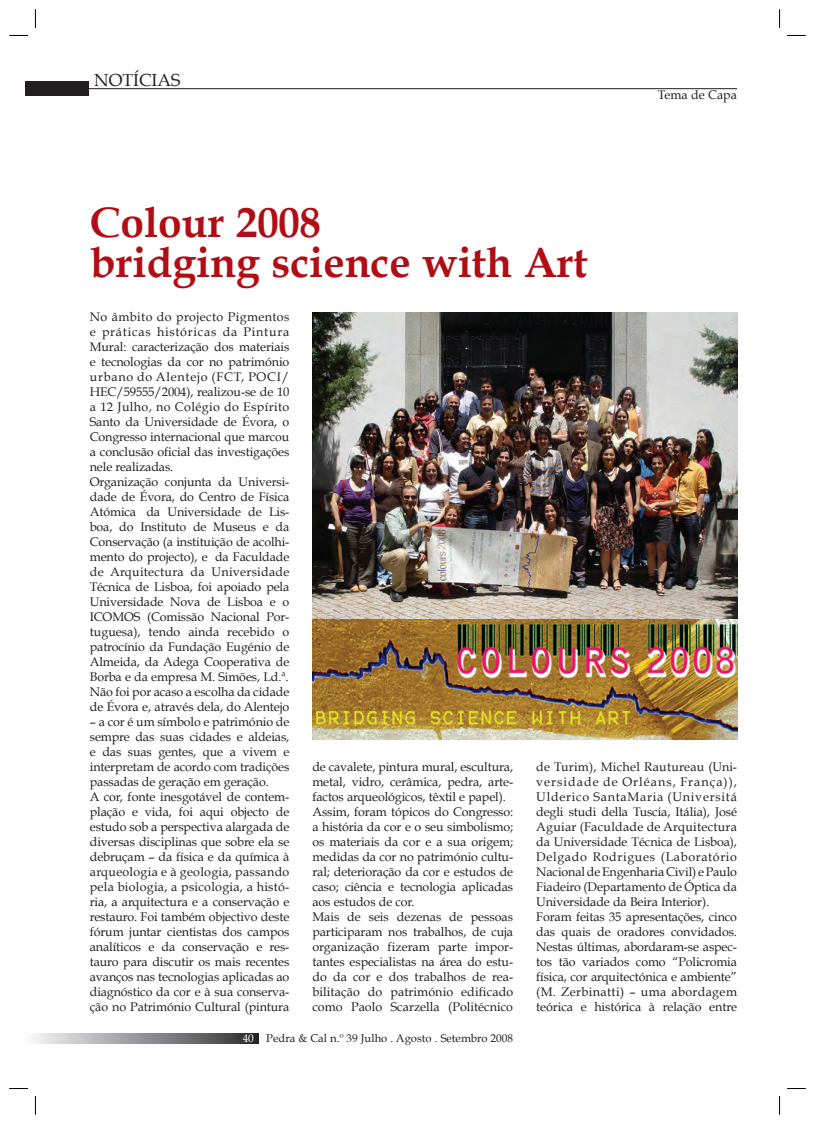
<style>
.page{position:relative;width:815px;height:1124px;background:#fff}
.page>*{position:absolute;margin:0;border:0;box-sizing:border-box;transform-origin:0 0}
.Título{font:700 42.5px "Book Antiqua";color:#b00d15}
.t1{font:17.5px "Book Antiqua";color:#231f20}
.t2{font:12.5px/15px "Book Antiqua";letter-spacing:-.01em;color:#231f20;text-align:justify}
.t3{font:11.25px "Book Antiqua";color:#231f20}
.t4{font:11.25px "Book Antiqua";color:#fff}
</style>
<div class="page">
<div style="left:25px;top:82px;width:64px;height:14px;background:#231f20"></div>
<hr style="left:35px;top:88px;width:702px;height:1px;background:#231f20">
<svg style="left:32px;top:1033px;width:227px;height:10px;background:#8f9092"></svg>
<img style="left:312px;top:312px;width:425px;height:307px">
<img style="left:312px;top:619px;width:425px;height:120px">
<svg style="left:9px;top:35px;width:19px;height:1px"></svg>
<svg style="left:787px;top:35px;width:19px;height:1px"></svg>
<svg style="left:9px;top:1088px;width:19px;height:1px"></svg>
<svg style="left:787px;top:1088px;width:19px;height:1px"></svg>
<svg style="left:35px;top:9px;width:1px;height:19px"></svg>
<svg style="left:35px;top:1096px;width:1px;height:18px"></svg>
<svg style="left:779px;top:9px;width:1px;height:19px"></svg>
<svg style="left:779px;top:1096px;width:1px;height:18px"></svg>
<p class="t1" style="left:94px;top:69px;width:88px">NOTÍCIAS</p>
<p class="Título" style="left:90px;top:197px;width:233px">Colour 2008</p>
<p class="Título" style="left:90px;top:237px;width:499px">bridging science with Art</p>
<p class="t2" style="left:658px;top:87px;width:81px">Tema de Capa</p>
<p class="t2" style="left:90px;top:309px;width:201px">No âmbito do projecto Pigmentos e práticas históricas da Pintura Mural: caracterização dos materiais e tecnologias da cor no património urbano do Alentejo (FCT, POCI/ HEC/59555/2004), realizou-se de 10 a 12 Julho, no Colégio do Espírito Santo da Universidade de Évora, o Congresso internacional que marcou a conclusão oficial das investigações nele realizadas.</p>
<p class="t2" style="left:90px;top:474px;width:201px">Organização conjunta da Univer-si&shy;dade de Évora, do Centro de Física Atómica da Universidade de Lis&shy;boa, do Instituto de Museus e da Conservação (a instituição de acolhi&shy;mento do projecto), e da Faculdade de Arquitectura da Universidade Téc---nica de Lisboa, foi apoiado pela Universidade Nova de Lisboa e o ICOMOS (Comissão Nacional Por&shy;tuguesa), tendo ainda recebido o patrocínio da Fundação Eugénio de Almeida, da Adega Cooperativa de Borba e da empresa M. Simões, Ld.ª.</p>
<p class="t2" style="left:90px;top:684px;width:201px">Não foi por acaso a escolha da cidade de Évora e, através dela, do Alentejo</p>
<p class="t2" style="left:90px;top:714px;width:201px">– a cor é um símbolo e património de sempre das suas cidades e aldeias, e das suas gentes, que a vivem e interpretam de acordo com tradições passadas de geração em geração.</p>
<p class="t2" style="left:90px;top:789px;width:201px">A cor, fonte inesgotável de contem&shy;plação e vida, foi aqui objecto de estudo sob a perspectiva alargada de diversas disciplinas que sobre ela se debruçam – da física e da química à arqueologia e à geologia, passando pela biologia, a psicologia, a histó&shy;ria, a arquitectura e a conservação e restauro. Foi também objectivo deste fórum juntar cientistas dos campos analíticos e da conservação e res&shy;tauro para discutir os mais recentes avanços nas tecnologias aplicadas ao diagnóstico da cor e à sua conserva&shy;ção no Património Cultural (pintura</p>
<p class="t2" style="left:312px;top:759px;width:202px">de cavalete, pintura mural, escultura, metal, vidro, cerâmica, pedra, arte&shy;factos arqueológicos, têxtil e papel).</p>
<p class="t2" style="left:312px;top:804px;width:202px">Assim, foram tópicos do Congresso: a história da cor e o seu simbolismo; os materiais da cor e a sua origem; medidas da cor no património cultu&shy;ral; deterioração da cor e estudos de caso; ciência e tecnologia aplicadas aos estudos de cor.</p>
<p class="t2" style="left:312px;top:909px;width:202px">Mais de seis dezenas de pessoas participaram nos trabalhos, de cuja organização fizeram parte impor&shy;tantes especialistas na área do estu&shy;do da cor e dos trabalhos de rea&shy;bilitação do património edificado como Paolo Scarzella (Politécnico</p>
<p class="t4" style="left:243px;top:1031px;width:13px">40</p>
<p class="t3" style="left:266px;top:1031px;width:248px">Pedra &amp; Cal n.º 39 Julho . Agosto . Setembro 2008</p>
<p class="t2" style="left:536px;top:759px;width:202px">de Turim), Michel Rautureau (Uni&shy;versidade de Orléans, França)), Ulderico SantaMaria (Universitá degli studi della Tuscia, Itália), José Aguiar (Faculdade de Arquitectura da Universidade Técnica de Lisboa), Delgado Rodrigues (Laboratório Nacional de Engenharia Civil) e Paulo Fiadeiro (Departamento de Óptica da Universidade da Beira Interior).</p>
<p class="t2" style="left:536px;top:909px;width:202px">Foram feitas 35 apresentações, cinco das quais de oradores convidados.<br>Nestas últimas, abordaram-se aspec&shy;tos tão variados como “Policromia física, cor arquitectónica e ambiente” (M. Zerbinatti) – uma abordagem teórica e histórica à relação entre</p>
</div>
